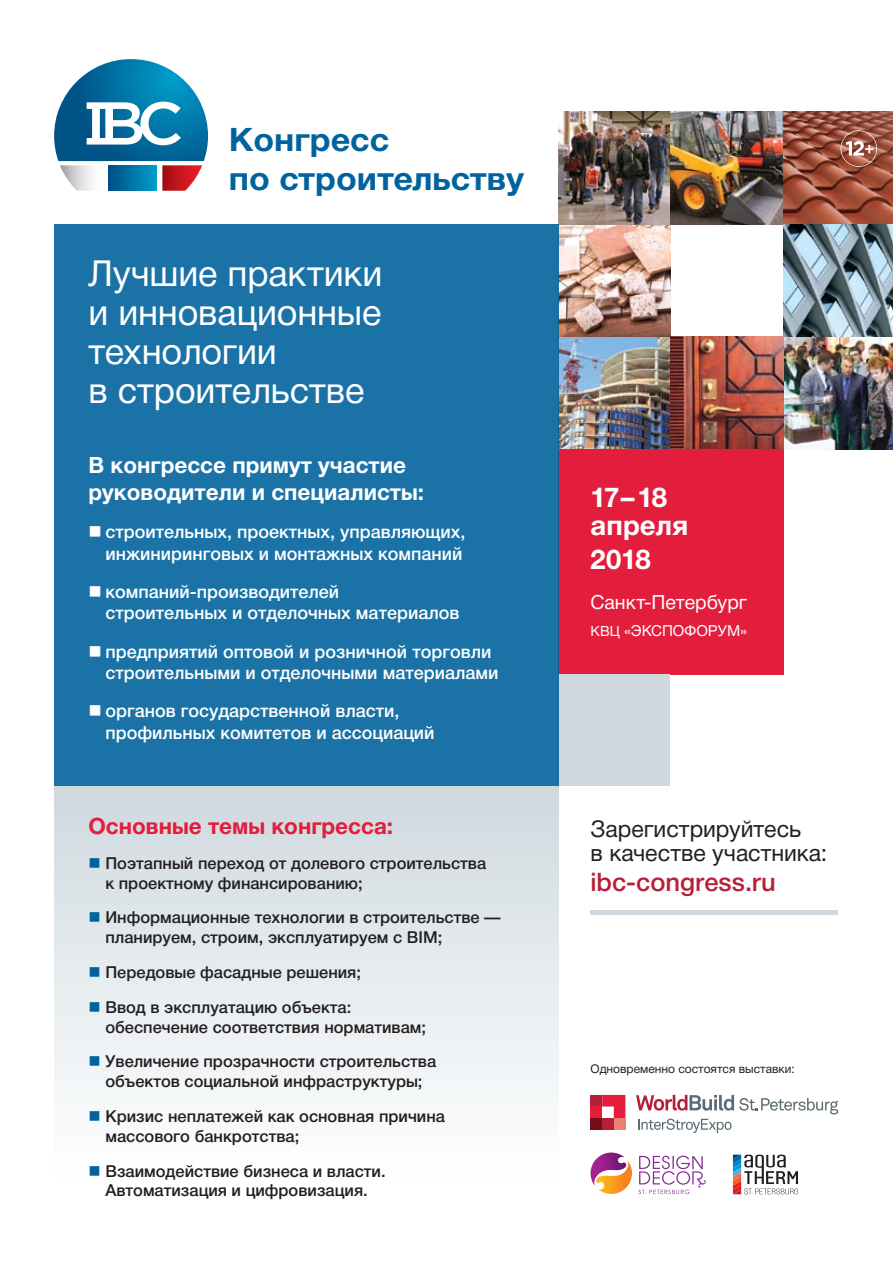
<style>
.page{position:relative;width:893px;height:1263px;background:#fff}
.page>*{position:absolute;margin:0;border:0;box-sizing:border-box;transform-origin:0 0}
.t1{font:36px/39px "Helvetica Neue Cyr";letter-spacing:-.005em;color:#fff}
.t2{font:700 32.4px/38.8px "Helvetica Neue Cyr";color:#00639e;scale:1.05 1}
.t3{font:700 27.6px/27.8px "Helvetica Neue Cyr";letter-spacing:.005em;color:#fff}
.t4{font:500 25.5px "Helvetica Neue Cyr";color:#b71f38}
.t5{font:23.1px/23.9px "Helvetica Neue Cyr";color:#231f20}
.t6{font:700 22.5px/27px "Helvetica Neue Cyr";color:#fff}
.t7{font:700 22.5px "Helvetica Neue Cyr";color:#e31d3c}
.t8{font:19.5px "Helvetica Neue Cyr";letter-spacing:-.005em;color:#fff}
.t9{font:500 18px/21.6px "Helvetica Neue Cyr";color:#fff}
.t10{font:500 16.5px/19.8px "Helvetica Neue Cyr";color:#231f20}
.t11{font:15.15px "Helvetica Neue Cyr";letter-spacing:-.005em;color:#fff}
.t12{font:12px "Helvetica Neue Cyr";color:#231f20}
.s1{color:#00639e}
.s2{font-size:14.1px}
</style>
<div class="page">
<img style="left:558px;top:112px;width:113px;height:337px">
<img style="left:671px;top:337px;width:222px;height:112px">
<img style="left:671px;top:112px;width:222px;height:112px">
<img style="left:783px;top:224px;width:110px;height:113px">
<svg style="left:841px;top:130px;width:36px;height:37px"></svg>
<div style="left:558px;top:449px;width:225px;height:225px;background:#e31d3c"></div>
<div style="left:558px;top:674px;width:112px;height:112px;background:#ced8de"></div>
<div style="left:591px;top:910px;width:247px;height:5px;background:#ced8de"></div>
<svg style="left:54px;top:59px;width:154px;height:132px"></svg>
<svg style="left:591px;top:1152px;width:41px;height:42px"></svg>
<svg style="left:638px;top:1156px;width:68px;height:38px"></svg>
<svg style="left:733px;top:1154px;width:65px;height:40px"></svg>
<div style="left:591px;top:1095px;width:11px;height:11px;background:#b71f38"></div>
<div style="left:591px;top:1118px;width:11px;height:12px;background:#720e18"></div>
<div style="left:591px;top:1106px;width:11px;height:12px;background:#e31d3c"></div>
<svg style="left:602px;top:1095px;width:23px;height:23px"></svg>
<div style="left:602px;top:1118px;width:12px;height:12px;background:#b71f38"></div>
<div style="left:614px;top:1118px;width:11px;height:12px;background:#eb8170"></div>
<svg style="left:636px;top:1095px;width:202px;height:38px"></svg>
<div style="left:54px;top:786px;width:504px;height:419px;background:linear-gradient(to bottom,#cfd9df,#fff)"></div>
<div style="left:54px;top:224px;width:504px;height:562px;background:#1a72a7"></div>
<h2 class="t2" style="left:229px;top:121px;width:283px">Конгресс<br>по строительству</h2>
<h1 class="t1" style="left:88px;top:254px;width:296px">Лучшие практики и инновационные технологии<br>в строительстве</h1>
<h3 class="t6" style="left:88px;top:452px;width:337px">В конгрессе примут участие руководители и специалисты:</h3>
<p class="t9" style="left:88px;top:521px;width:379px;text-align:right">■ строительных, проектных, управляющих, инжиниринговых и монтажных компаний</p>
<p class="t9" style="left:105px;top:581px;width:355px;text-indent:-17px">■ компаний-производителей строительных и отделочных материалов</p>
<p class="t9" style="left:105px;top:640px;width:394px;text-indent:-17px">■ предприятий оптовой и розничной торговли строительными и отделочными материалами</p>
<p class="t9" style="left:105px;top:700px;width:331px;text-indent:-17px">■ органов государственной власти, профильных комитетов и ассоциаций</p>
<h3 class="t7" style="left:88px;top:813px;width:306px">Основные темы конгресса:</h3>
<p class="t10" style="left:105px;top:853px;width:382px;text-indent:-17px"><span class="s1">■</span> Поэтапный переход от долевого строительства к проектному финансированию;</p>
<p class="t10" style="left:105px;top:908px;width:397px;text-indent:-17px"><span class="s1">■</span> Информационные технологии в строительстве — планируем, строим, эксплуатируем с BIM;</p>
<p class="t10" style="left:88px;top:962px;width:274px"><span class="s1">■</span> Передовые фасадные решения;</p>
<p class="t10" style="left:105px;top:997px;width:322px;text-indent:-17px"><span class="s1">■</span> Ввод в эксплуатацию объекта: обеспечение соответствия нормативам;</p>
<p class="t10" style="left:88px;top:1052px;width:349px;text-align:center"><span class="s1">■</span> Увеличение прозрачности строительства объектов социальной инфраструктуры;</p>
<p class="t10" style="left:105px;top:1106px;width:341px;text-indent:-17px"><span class="s1">■</span> Кризис неплатежей как основная причина массового банкротства;</p>
<p class="t10" style="left:88px;top:1161px;width:299px;text-align:center"><span class="s1">■</span> Взаимодействие бизнеса и власти.<br>Автоматизация и цифровизация.</p>
<h3 class="t3" style="left:591px;top:483px;width:99px">17–18 апреля</h3>
<h3 class="t3" style="left:591px;top:546px;width:62px">2018</h3>
<p class="t8" style="left:591px;top:591px;width:158px">Санкт-Петербург</p>
<p class="t11" style="left:591px;top:622px;width:158px"><span class="s2">КВЦ</span> «ЭКСПОФОРУМ»</p>
<h3 class="t5" style="left:591px;top:818px;width:238px">Зарегистрируйтесь<br>в качестве участника:</h3>
<h3 class="t4" style="left:591px;top:868px;width:187px">ibc-congress.ru</h3>
<p class="t12" style="left:591px;top:1062px;width:206px">Одновременно состоятся выставки:</p>
</div>
